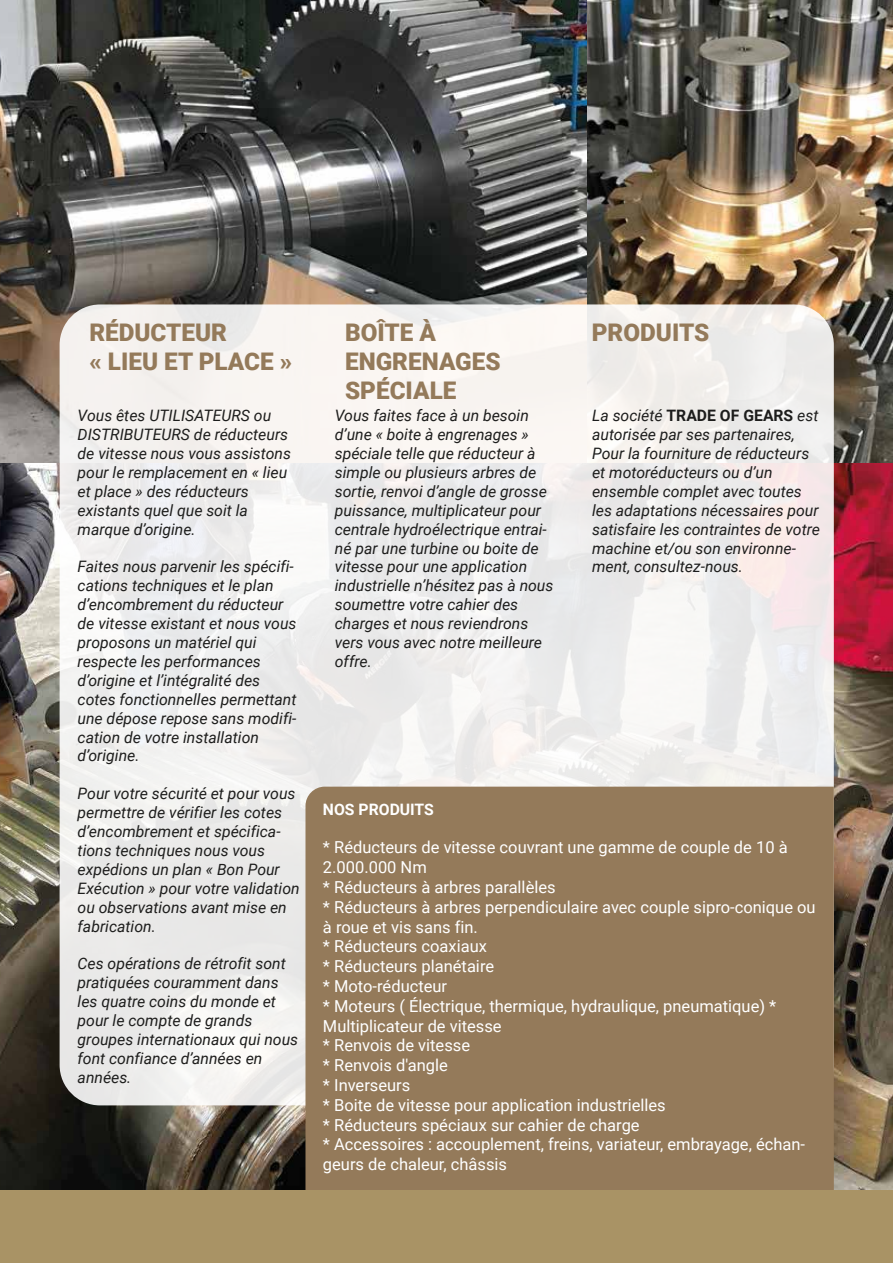
<style>
.page{position:relative;width:893px;height:1263px;background:#fff}
.page>*{position:absolute;margin:0;border:0;box-sizing:border-box;transform-origin:0 0}
.t1{font:900 24.3px/29.1px "Roboto";color:#947a5a}
.t2{font:16.5px/19.8px "Roboto";color:#fff}
.t3{font:italic 15.75px/18.9px "Roboto";color:#1d1d1c}
.t4{font:700 15.75px "Roboto";color:#fff}
.s1{font-weight:700;font-style:normal}
</style>
<div class="page">
<img style="left:586px;top:0;width:307px;height:463px">
<img style="left:0;top:0;width:586px;height:463px">
<img style="left:0;top:463px;width:893px;height:727px">
<div style="left:60px;top:304px;width:774px;height:801px;background:#f0eeee;border-radius:40px"></div>
<div style="left:305px;top:787px;width:529px;height:403px;background:#947a5a"></div>
<div style="left:0;top:1190px;width:893px;height:73px;background:#a99365"></div>
<h1 class="t1" style="left:89px;top:317px;width:204px">RÉDUCTEUR<br>« LIEU ET PLACE »</h1>
<h1 class="t1" style="left:345px;top:317px;width:157px">BOÎTE À<br>ENGRENAGES<br>SPÉCIALE</h1>
<h1 class="t1" style="left:592px;top:317px;width:119px">PRODUITS</h1>
<p class="t3" style="left:78px;top:406px;width:215px">Vous êtes UTILISATEURS ou<br>DISTRIBUTEURS de réducteurs de vitesse nous vous assistons pour le remplacement en « lieu et place » des réducteurs existants quel que soit la marque d’origine.</p>
<p class="t3" style="left:78px;top:557px;width:220px">Faites nous parvenir les spécifi&shy;cations techniques et le plan d’encombrement du réducteur de vitesse existant et nous vous proposons un matériel qui respecte les performances d’origine et l’intégralité des cotes fonctionnelles permettant une dépose repose sans modifi&shy;cation de votre installation d’origine.</p>
<p class="t3" style="left:78px;top:784px;width:224px">Pour votre sécurité et pour vous permettre de vérifier les cotes d’encombrement et spécifica&shy;tions techniques nous vous expédions un plan « Bon Pour<br>Exécution » pour votre validation ou observations avant mise en fabrication.</p>
<p class="t3" style="left:78px;top:954px;width:222px">Ces opérations de rétrofit sont pratiquées couramment dans les quatre coins du monde et pour le compte de grands groupes internationaux qui nous font confiance d’années en années.</p>
<p class="t3" style="left:335px;top:406px;width:220px">Vous faites face à un besoin d’une « boite à engrenages » spéciale telle que réducteur à simple ou plusieurs arbres de sortie, renvoi d’angle de grosse puissance, multiplicateur pour centrale hydroélectrique entrai&shy;né par une turbine ou boite de vitesse pour une application industrielle n’hésitez pas à nous soumettre votre cahier des charges et nous reviendrons vers vous avec notre meilleure offre.</p>
<p class="t3" style="left:592px;top:406px;width:229px">La société <span class="s1">TRADE OF GEARS</span> est autorisée par ses partenaires,<br>Pour la fourniture de réducteurs et motoréducteurs ou d’un ensemble complet avec toutes les adaptations nécessaires pour satisfaire les contraintes de votre machine et/ou son environne&shy;ment, consultez-nous.</p>
<p class="t4" style="left:323px;top:798px;width:112px">NOS PRODUITS</p>
<p class="t2" style="left:323px;top:837px;width:494px">* Réducteurs de vitesse couvrant une gamme de couple de 10 à 2.000.000 Nm<br>* Réducteurs à arbres parallèles<br>* Réducteurs à arbres perpendiculaire avec couple sipro-conique ou à roue et vis sans fin.<br>* Réducteurs coaxiaux<br>* Réducteurs planétaire<br>* Moto-réducteur<br>* Moteurs ( Électrique, thermique, hydraulique, pneumatique) * Multiplicateur de vitesse<br>* Renvois de vitesse<br>* Renvois d'angle<br>* Inverseurs<br>* Boite de vitesse pour application industrielles<br>* Réducteurs spéciaux sur cahier de charge<br>* Accessoires : accouplement, freins, variateur, embrayage, échan&shy;geurs de chaleur, châssis</p>
</div>
